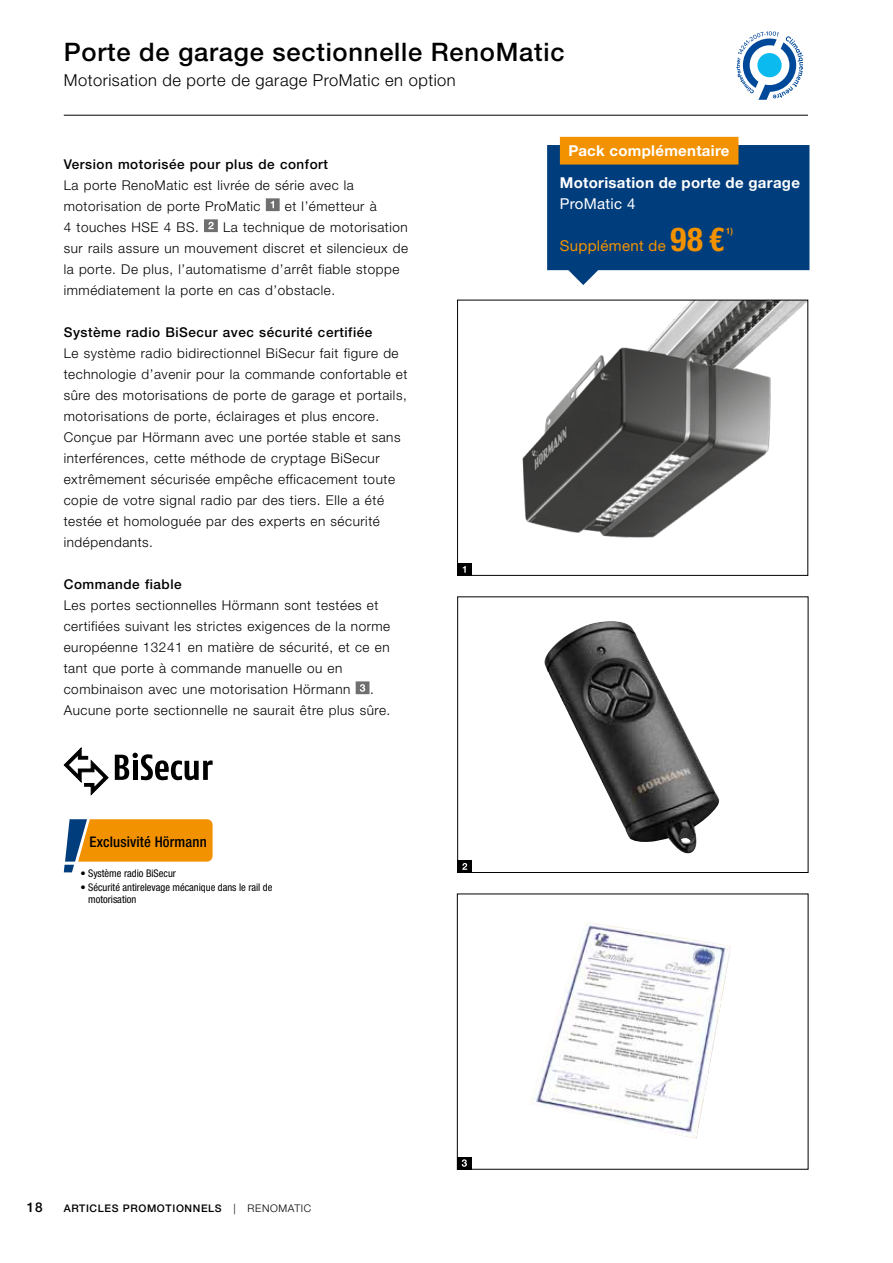
<style>
.page{position:relative;width:893px;height:1263px;background:#fff}
.page>*{position:absolute;margin:0;border:0;box-sizing:border-box;transform-origin:0 0}
.t1{font:500 25.5px "Hoermann Helvetica Neue";letter-spacing:.03em;color:#000}
.t2{font:300 16.5px "Hoermann Helvetica Neue";letter-spacing:.03em;color:#000}
.t3{font:700 15px/32px "Hoermann Helvetica Neue";letter-spacing:.02em;color:#fff}
.t4{font:15px "Hoermann Helvetica Neue Rm";letter-spacing:.02em;color:#f39200}
.t5{font:15px "Hoermann Helvetica Neue Rm";letter-spacing:.02em;color:#fff}
.t6{font:500 condensed 14.7px "Hoermann Helvetica Neue";letter-spacing:.01em;color:#000}
.t7{font:300 13.5px/21px "Hoermann Helvetica Neue";letter-spacing:.04em;color:#000}
.t8{font:500 13.5px "Hoermann Helvetica Neue";letter-spacing:.04em;color:#000}
.t9{font:condensed 10.5px/12px "Hoermann Helvetica Neue";color:#000}
.t10{font:500 10.5px "Hoermann Helvetica Neue";letter-spacing:.06em;color:#000}
.t11{font:700 condensed 8.7px "Hoermann Helvetica Neue";color:#f39200}
.s1{font-weight:300}
.s2{font-family:"Hoermann Helvetica Neue";font-weight:700;font-stretch:condensed;font-size:33px}
</style>
<div class="page">
<img style="left:530px;top:922px;width:201px;height:217px">
<img style="left:522px;top:302px;width:284px;height:236px">
<div style="left:457px;top:300px;width:351px;height:276px;border:1px solid #000"></div>
<img style="left:544px;top:621px;width:176px;height:233px">
<div style="left:457px;top:597px;width:351px;height:276px;border:1px solid #000"></div>
<svg style="left:736px;top:31px;width:67px;height:69px"></svg>
<svg style="left:266px;top:198px;width:14px;height:13px"></svg>
<svg style="left:204px;top:219px;width:14px;height:13px"></svg>
<svg style="left:356px;top:681px;width:13px;height:13px"></svg>
<svg style="left:64px;top:747px;width:45px;height:48px"></svg>
<svg style="left:115px;top:753px;width:98px;height:27px"></svg>
<svg style="left:64px;top:819px;width:149px;height:53px"></svg>
<svg style="left:547px;top:137px;width:262px;height:148px;background:#3b5d7a"></svg>
<div style="left:457px;top:1157px;width:14px;height:12px;background:#000"></div>
<svg style="left:462px;top:1159px;width:5px;height:8px"></svg>
<div style="left:457px;top:563px;width:15px;height:13px;background:#000"></div>
<svg style="left:463px;top:566px;width:3px;height:7px"></svg>
<div style="left:457px;top:860px;width:15px;height:13px;background:#000"></div>
<svg style="left:462px;top:863px;width:5px;height:7px"></svg>
<hr style="left:64px;top:115px;width:744px;height:1px;background:#000">
<h1 class="t1" style="left:64px;top:34px;width:502px">Porte de garage sectionnelle RenoMatic</h1>
<p class="t2" style="left:64px;top:69px;width:393px">Motorisation de porte de garage ProMatic en option</p>
<p class="t8" style="left:64px;top:155px;width:266px">Version motorisée pour plus de confort</p>
<p class="t7" style="left:64px;top:174px;width:292px">La porte RenoMatic est livrée de série avec la motorisation de porte ProMatic</p>
<p class="t7" style="left:285px;top:195px;width:93px">et l’émetteur à</p>
<p class="t7" style="left:64px;top:216px;width:137px">4 touches HSE 4 BS.</p>
<p class="t7" style="left:64px;top:216px;width:346px;text-indent:159px">La technique de motorisation sur rails assure un mouvement discret et silencieux de la porte. De plus, l’automatisme d’arrêt fiable stoppe immédiatement la porte en cas d’obstacle.</p>
<p class="t8" style="left:64px;top:323px;width:310px">Système radio BiSecur avec sécurité certifiée</p>
<p class="t7" style="left:64px;top:342px;width:345px">Le système radio bidirectionnel BiSecur fait figure de technologie d’avenir pour la commande confortable et sûre des motorisations de porte de garage et portails, motorisations de porte, éclairages et plus encore.<br>Conçue par Hörmann avec une portée stable et sans interférences, cette méthode de cryptage BiSecur extrêmement sécurisée empêche efficacement toute copie de votre signal radio par des tiers. Elle a été testée et homologuée par des experts en sécurité indépendants.</p>
<p class="t8" style="left:64px;top:575px;width:119px">Commande fiable</p>
<p class="t7" style="left:64px;top:594px;width:328px">Les portes sectionnelles Hörmann sont testées et certifiées suivant les strictes exigences de la norme européenne 13241 en matière de sécurité, et ce en tant que porte à commande manuelle ou en combinaison avec une motorisation Hörmann</p>
<p class="t7" style="left:64px;top:678px;width:328px;text-indent:306px">.<br>Aucune porte sectionnelle ne saurait être plus sûre.</p>
<p class="t6" style="left:90px;top:831px;width:119px">Exclusivité Hörmann</p>
<p class="t9" style="left:80px;top:866px;width:97px">• Système radio BiSecur</p>
<p class="t9" style="left:88px;top:880px;width:186px;text-indent:-8px">• Sécurité antirelevage mécanique dans le rail de motorisation</p>
<p class="t8" style="left:27px;top:1198px;width:17px">18</p>
<p class="t10" style="left:64px;top:1201px;width:249px">ARTICLES PROMOTIONNELS <span class="s1">| RENOMATIC</span></p>
<p class="t3" style="left:560px;top:134px;width:242px;text-indent:9px">Pack complémentaire<br>Motorisation de porte de garage</p>
<p class="t5" style="left:560px;top:193px;width:77px">ProMatic 4</p>
<p class="t4" style="left:560px;top:235px;width:166px">Supplément de <span class="s2">98 €</span></p>
<p class="t11" style="left:726px;top:225px;width:8px">1)</p>
</div>
